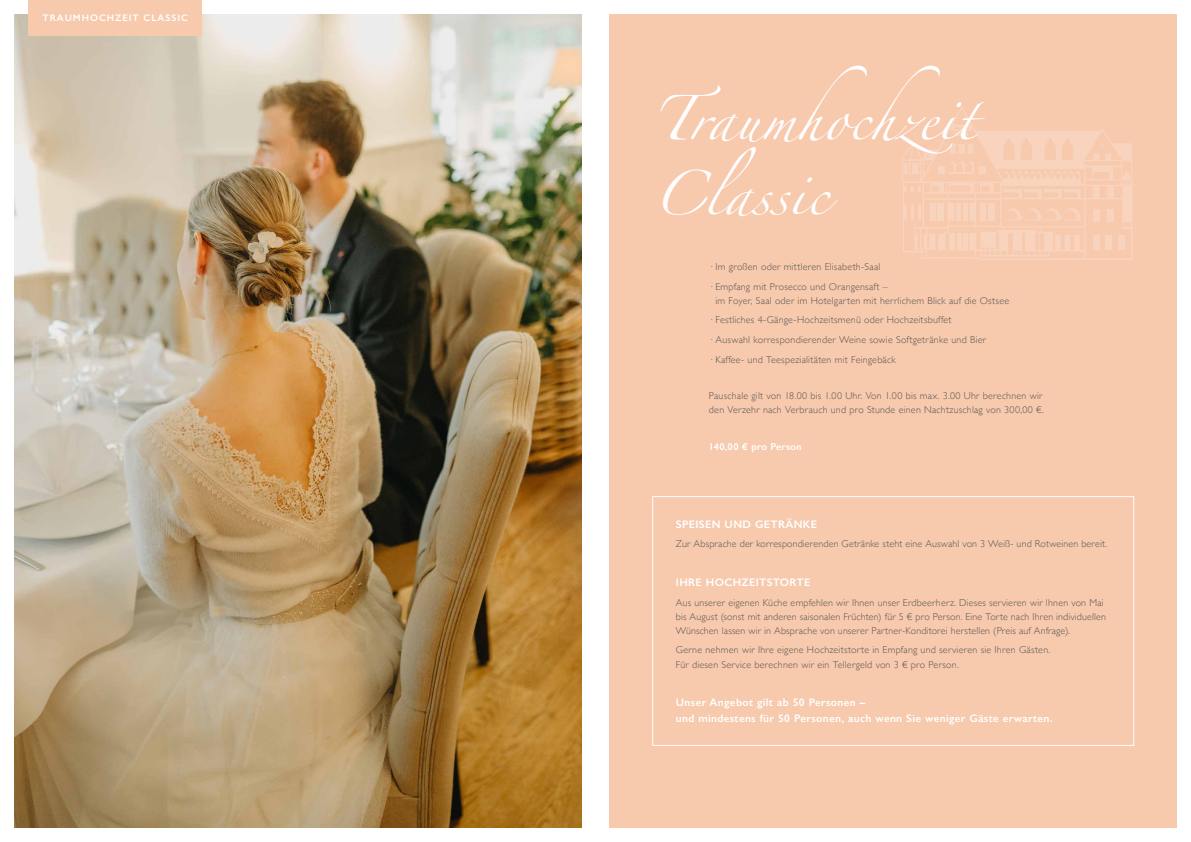
<style>
.page{position:relative;width:1191px;height:842px;background:#fff}
.page>*{position:absolute;margin:0;border:0;box-sizing:border-box;transform-origin:0 0}
.t1{font:40px/75px "Zapfino";color:#fff}
.t2{font:600 11px/16px "Gill Sans";letter-spacing:.03em;color:#fff}
.t3{font:300 10px/14px "Gill Sans";letter-spacing:.02em;color:#575756}
.t4{font:600 10px "Gill Sans";letter-spacing:.02em;color:#fff}
.t5{font:600 9.5px "Gill Sans";letter-spacing:.1em;color:#fff}
</style>
<div class="page">
<div style="left:609px;top:14px;width:567px;height:814px;background:#f7c9ad"></div>
<img style="left:14px;top:14px;width:567px;height:814px">
<div style="left:28px;top:0;width:174px;height:35px;background:#f7c9ad"></div>
<div style="left:652px;top:496px;width:482px;height:250px;border:1px solid #fff"></div>
<svg style="left:901px;top:107px;width:233px;height:153px"></svg>
<hr style="left:956px;top:203px;width:4px;height:18px;background:#f8d3bd">
<p class="t5" style="left:43px;top:12px;width:147px">TRAUMHOCHZEIT CLASSIC</p>
<h1 class="t1" style="left:652px;top:87px;width:325px">Traumhochzeit<br>Classic</h1>
<p class="t3" style="left:709px;top:256px;width:180px;line-height:19.7px">· Im großen oder mittleren Elisabeth-Saal<br>· Empfang mit Prosecco und Orangensaft –</p>
<p class="t3" style="left:709px;top:290px;width:302px;line-height:19.7px;text-indent:7px">im Foyer, Saal oder im Hotelgarten mit herrlichem Blick auf die Ostsee · Festliches 4-Gänge-Hochzeitsmenü oder Hochzeitsbuffet<br>· Auswahl korrespondierender Weine sowie Softgetränke und Bier<br>· Kaffee- und Teespezialitäten mit Feingebäck</p>
<p class="t3" style="left:709px;top:389px;width:336px">Pauschale gilt von 18.00 bis 1.00 Uhr. Von 1.00 bis max. 3.00 Uhr berechnen wir den Verzehr nach Verbrauch und pro Stunde einen Nachtzuschlag von 300,00 €.</p>
<p class="t4" style="left:709px;top:441px;width:94px">140,00 € pro Person</p>
<p class="t2" style="left:676px;top:516px;width:143px">SPEISEN UND GETRÄNKE</p>
<p class="t3" style="left:676px;top:537px;width:433px">Zur Absprache der korrespondierenden Getränke steht eine Auswahl von 3 Weiß- und Rotweinen bereit.</p>
<p class="t2" style="left:676px;top:574px;width:136px">IHRE HOCHZEITSTORTE</p>
<p class="t3" style="left:676px;top:595px;width:431px">Aus unserer eigenen Küche empfehlen wir Ihnen unser Erdbeerherz. Dieses servieren wir Ihnen von Mai bis August (sonst mit anderen saisonalen Früchten) für 5 € pro Person. Eine Torte nach Ihren individuellen<br>Wünschen lassen wir in Absprache von unserer Partner-Konditorei herstellen (Preis auf Anfrage).</p>
<p class="t3" style="left:676px;top:643px;width:376px">Gerne nehmen wir Ihre eigene Hochzeitstorte in Empfang und servieren sie Ihren Gästen.<br>Für diesen Service berechnen wir ein Tellergeld von 3 € pro Person.</p>
<p class="t2" style="left:676px;top:694px;width:378px">Unser Angebot gilt ab 50 Personen –<br>und mindestens für 50 Personen, auch wenn Sie weniger Gäste erwarten.</p>
</div>
